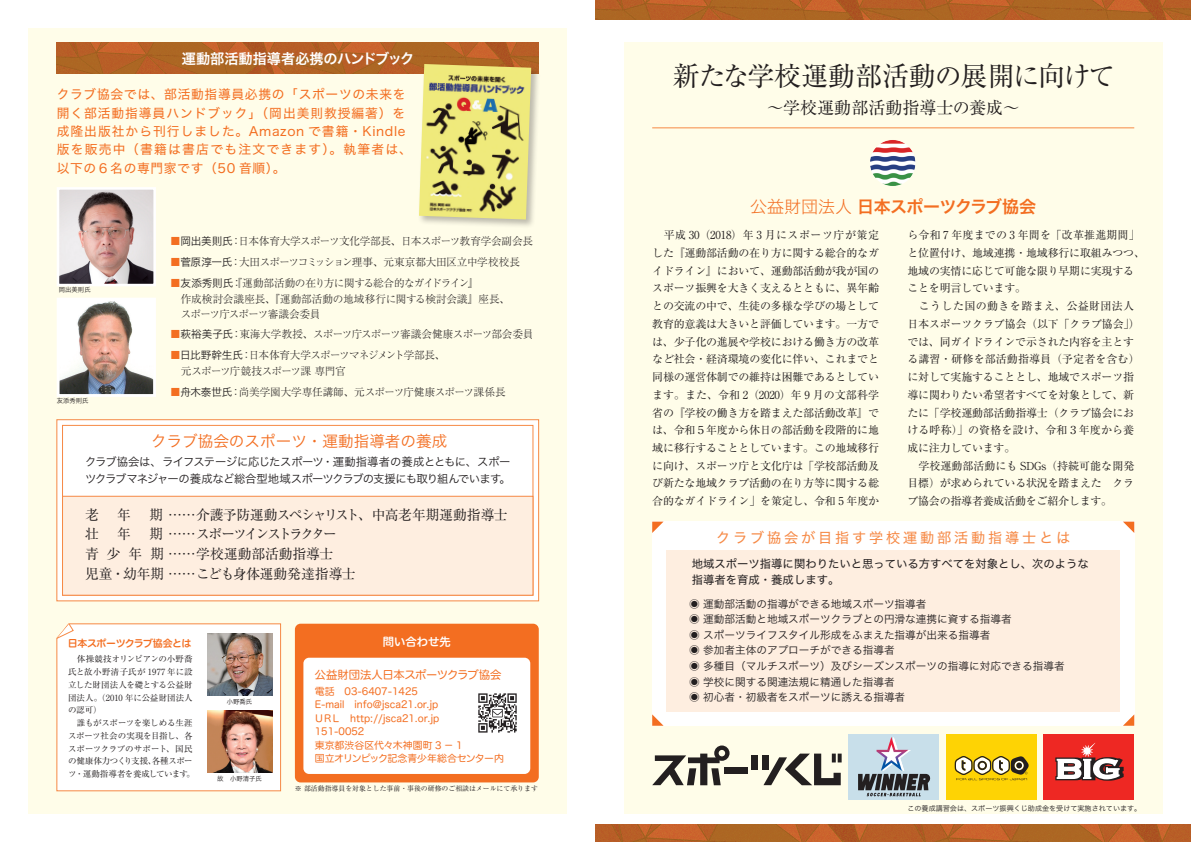
<style>
.page{position:relative;width:1191px;height:842px;background:#fff}
.page>*{position:absolute;margin:0;border:0;box-sizing:border-box;transform-origin:0 0}
.t1{font:26.9px "Ryumin Pr 6";letter-spacing:-.035em;color:#231f20}
.t2{font:17px "Hira Kaku Pro N W6";letter-spacing:-.04em;color:#f36e21}
.t3{font:17px "Ryumin Pr 6";color:#231f20}
.t4{font:15.6px "Hiragino Sans Pr 6 N W3";color:#f36e21}
.t5{font:14.2px "Hira Kaku Pro N W4";letter-spacing:.2em;color:#f68945}
.t6{font:14.2px "Hira Kaku Pro N W6";color:#fff}
.t7{font:13.8px/19.8px "Ryumin Pr 6";letter-spacing:-.035em;color:#231f20}
.t8{font:12.8px/18.4px "Hira Kaku Pro N W4";letter-spacing:.075em;color:#f36e21}
.t9{font:11.3px/17px "Hira Kaku Pro N W3";letter-spacing:-.055em;color:#231f20}
.t10{font:11.3px/15.6px "Hira Kaku Pro N W4";color:#231f20}
.t11{font:11.3px "Hira Maru Std N W4";letter-spacing:-.03em;color:#f36e21}
.t12{font:11.3px "Hira Maru Std N W6";letter-spacing:-.005em;color:#fff}
.t13{font:11px/17.7px "Ryumin Pr 6";letter-spacing:-.02em;color:#231f20;text-align:justify}
.t14{font:300 10.6px/15.6px "Ryumin Pr 6";letter-spacing:-.04em;color:#231f20}
.t15{font:10.6px/15.6px "Hira Kaku Pro N W3";color:#231f20}
.t16{font:300 10.6px/15.6px "Ryumin Pr 6";letter-spacing:-.065em;color:#231f20}
.t17{font:300 10.6px "Ryumin Pr 6";letter-spacing:-.015em;color:#231f20}
.t18{font:9.9px/13.5px "Hira Maru Std N W4";color:#f36e21}
.t19{font:9.9px "Hira Maru Std N W6";letter-spacing:-.045em;color:#f36e21}
.t20{font:8.5px/12.8px "Ryumin Pr 6";letter-spacing:-.015em;color:#231f20}
.t21{font:7.1px "Hiragino Sans Pr 6 N W3";color:#231f20}
.t22{font:6.9px "Ryumin Pr 6";color:#231f20}
.t23{font:6.4px "Hiragino Sans Pr 6 N W3";color:#231f20}
.s1{font-family:"Hira Kaku Pro N W3";font-weight:400;color:#f36e21}
.s2{font-family:"Hira Kaku Pro N W3";font-weight:400}
.s3{font-family:"Hira Kaku Pro N W2"}
</style>
<div class="page">
<img style="left:595px;top:825px;width:596px;height:17px">
<img style="left:595px;top:0;width:596px;height:20px">
<div style="left:624px;top:43px;width:538px;height:771px;background:#fffde9"></div>
<div style="left:28px;top:28px;width:539px;height:786px;background:#fffde9"></div>
<div style="left:295px;top:624px;width:244px;height:158px;background:#f36e21;border-radius:6px"></div>
<div style="left:303px;top:658px;width:227px;height:116px;background:#fff;border-radius:6px"></div>
<svg style="left:57px;top:420px;width:482px;height:181px;fill:#fff"></svg>
<div style="left:62px;top:425px;width:471px;height:170px;background:#fff;border:1px solid #f68945"></div>
<div style="left:62px;top:496px;width:471px;height:99px;background:#feeee0;border:1px solid #f68945"></div>
<div style="left:652px;top:522px;width:482px;height:204px;background:#fff"></div>
<div style="left:666px;top:550px;width:454px;height:161px;background:#feeee0"></div>
<hr style="left:652px;top:128px;width:482px;height:1px;background:#f68945">
<img style="left:870px;top:140px;width:46px;height:46px">
<svg style="left:652px;top:522px;width:11px;height:11px"></svg>
<svg style="left:1123px;top:522px;width:11px;height:11px"></svg>
<svg style="left:652px;top:714px;width:11px;height:12px"></svg>
<svg style="left:1123px;top:715px;width:11px;height:11px"></svg>
<img style="left:57px;top:43px;width:482px;height:31px">
<img style="left:478px;top:693px;width:39px;height:40px">
<div style="left:417px;top:62px;width:123px;height:167px;background:#231f20;opacity:.3"></div>
<img style="left:419px;top:64px;width:112px;height:155px">
<img style="left:61px;top:191px;width:91px;height:91px">
<div style="left:57px;top:187px;width:99px;height:99px;border:3px solid #fff"></div>
<img style="left:61px;top:302px;width:91px;height:91px">
<div style="left:57px;top:298px;width:99px;height:99px;border:3px solid #fff"></div>
<svg style="left:56px;top:623px;width:225px;height:168px"></svg>
<div style="left:848px;top:734px;width:91px;height:66px;background:#c8dfea"></div>
<svg style="left:858px;top:737px;width:72px;height:59px"></svg>
<div style="left:725px;top:767px;width:23px;height:7px;background:#231f20"></div>
<div style="left:751px;top:755px;width:7px;height:15px;background:#231f20"></div>
<div style="left:761px;top:755px;width:7px;height:15px;background:#231f20"></div>
<svg style="left:652px;top:745px;width:77px;height:40px"></svg>
<svg style="left:763px;top:754px;width:78px;height:31px"></svg>
<div style="left:1043px;top:734px;width:91px;height:66px;background:#ee2823"></div>
<svg style="left:1055px;top:743px;width:68px;height:38px"></svg>
<div style="left:945px;top:734px;width:91px;height:66px;background:#fed304"></div>
<svg style="left:954px;top:756px;width:74px;height:24px"></svg>
<p class="t6" style="left:182px;top:45px;width:234px">運動部活動指導者必携のハンドブック</p>
<p class="t8" style="left:57px;top:84px;width:356px">クラブ協会では、部活動指導員必携の「スポーツの未来を開く部活動指導員ハンドブック」（岡出美則教授編著）を成隆出版社から刊行しました。Amazon で書籍・Kindle版を販売中（書籍は書店でも注文できます）。執筆者は、以下の６名の専門家です（50 音順）。</p>
<p class="t23" style="left:59px;top:284px;width:33px">岡出美則氏</p>
<p class="t23" style="left:57px;top:394px;width:33px">友添秀則氏</p>
<p class="t14" style="left:170px;top:232px;width:364px"><span class="s1">■</span><span class="s2">岡出美則氏：</span>日本体育大学スポーツ文化学部長、日本スポーツ教育学会副会長</p>
<p class="t14" style="left:170px;top:254px;width:351px"><span class="s1">■</span><span class="s2">菅原淳一氏：</span>大田スポーツコミッション理事、元東京都大田区立中学校校長</p>
<p class="t14" style="left:170px;top:275px;width:341px"><span class="s1">■</span><span class="s2">友添秀則氏：</span>『運動部活動の在り方に関する総合的なガイドライン』<br>　作成検討会議座長、『運動部活動の地域移行に関する検討会議』座長、　スポーツ庁スポーツ審議会委員</p>
<p class="t14" style="left:170px;top:326px;width:365px"><span class="s1">■</span><span class="s2">萩裕美子氏：</span>東海大学教授、スポーツ庁スポーツ審議会健康スポーツ部会委員</p>
<p class="t16" style="left:170px;top:347px;width:277px"><span class="s1">■</span><span class="s2">日比野幹生氏：</span>日本体育大学スポーツマネジメント学部長、　元スポーツ庁競技スポーツ課 専門官</p>
<p class="t17" style="left:170px;top:384px;width:337px"><span class="s1">■</span><span class="s2">舟木泰世氏：</span>尚美学園大学専任講師、元スポーツ庁健康スポーツ課係長</p>
<h3 class="t4" style="left:151px;top:428px;width:298px">クラブ協会のスポーツ・運動指導者の養成</h3>
<p class="t9" style="left:85px;top:453px;width:427px">クラブ協会は、ライフステージに応じたスポーツ・運動指導者の養成とともに、スポーツクラブマネジャーの養成など総合型地域スポーツクラブの支援にも取り組んでいます。</p>
<p class="t7" style="left:85px;top:504px;width:424px">老　 年　 期 ……介護予防運動スペシャリスト、中高老年期運動指導士壮 　年 　期 …… スポーツインストラクター<br>青少 年期 ……学校運動部活動指導士<br>児童・幼年期 ……こども身体運動発達指導士</p>
<p class="t19" style="left:68px;top:635px;width:125px">日本スポーツクラブ協会とは</p>
<p class="t20" style="left:68px;top:652px;width:128px">　体操競技オリンピアンの小野喬氏と故小野清子氏が 1977 年に設立した財団法人を礎とする公益財団法人。（2010 年に公益財団法人の認可）<br>　誰もがスポーツを楽しめる生涯スポーツ社会の実現を目指し、各スポーツクラブのサポート、国民の健康体力つくり支援、各種スポーツ・運動指導者を養成しています。</p>
<p class="t23" style="left:227px;top:696px;width:27px">小野喬氏</p>
<p class="t23" style="left:217px;top:773px;width:46px">故　小野清子氏</p>
<p class="t12" style="left:383px;top:634px;width:69px">問い合わせ先</p>
<p class="t11" style="left:315px;top:666px;width:188px">公益財団法人日本スポーツクラブ協会</p>
<p class="t18" style="left:314px;top:684px;width:191px">電話　03-6407-1425<br>E-mail　info@jsca21.or.jp　　<br>ＵＲＬ　http://jsca21.or.jp<br>151-0052<br>東京都渋谷区代々木神園町 3 － 1　<br>国立オリンピック記念青少年総合センター内</p>
<p class="t22" style="left:295px;top:783px;width:244px">※ 部活動指導員を対象とした事前・事後の研修のご相談はメールにて承ります</p>
<h1 class="t1" style="left:673px;top:55px;width:443px">新たな学校運動部活動の展開に向けて</h1>
<h2 class="t3" style="left:766px;top:94px;width:254px">～学校運動部活動指導士の養成～</h2>
<h2 class="t2" style="left:750px;top:192px;width:287px"><span class="s3">公益財団法人</span> 日本スポーツクラブ協会</h2>
<p class="t13" style="left:652px;top:226px;width:228px">　平成 30（2018）年 3 月にスポーツ庁が策定した『運動部活動の在り方に関する総合的なガイドライン』において、運動部活動が我が国のスポーツ振興を大きく支えるとともに、異年齢との交流の中で、生徒の多様な学びの場として教育的意義は大きいと評価しています。一方では、少子化の進展や学校における働き方の改革など社会・経済環境の変化に伴い、これまでと同様の運営体制での維持は困難であるとしています。また、令和 2（2020）年 9 月の文部科学省の『学校の働き方を踏まえた部活動改革』では、令和５年度から休日の部活動を段階的に地域に移行することとしています。この地域移行に向け、スポーツ庁と文化庁は「学校部活動及び新たな地域クラブ活動の在り方等に関する総合的なガイドライン」を策定し、令和 5 年度か</p>
<p class="t13" style="left:907px;top:226px;width:239px;text-align:left">ら令和 7 年度までの 3 年間を「改革推進期間」と位置付け、地域連携・地域移行に取組みつつ、地域の実情に応じて可能な限り早期に実現することを明言しています。<br>　こうした国の動きを踏まえ、公益財団法人日本スポーツクラブ協会（以下「クラブ協会」）では、同ガイドラインで示された内容を主とする講習・研修を部活動指導員（予定者を含む）に対して実施することとし、地域でスポーツ指導に関わりたい希望者すべてを対象として、新たに「学校運動部活動指導士（クラブ協会における呼称）」の資格を設け、令和３年度から養成に注力しています。<br>　学校運動部活動にも SDGs（持続可能な開発目標）が求められている状況を踏まえた　クラブ協会の指導者養成活動をご紹介します。</p>
<p class="t5" style="left:716px;top:525px;width:356px">クラブ協会が目指す学校運動部活動指導士とは</p>
<p class="t10" style="left:680px;top:556px;width:410px">　地域スポーツ指導に関わりたいと思っている方すべてを対象とし、次のような　指導者を育成・養成します。</p>
<p class="t15" style="left:689px;top:595px;width:377px">◉ 運動部活動の指導ができる地域スポーツ指導者<br>◉ 運動部活動と地域スポーツクラブとの円滑な連携に資する指導者<br>◉ スポーツライフスタイル形成をふまえた指導が出来る指導者<br>◉ 参加者主体のアプローチができる指導者<br>◉ 多種目（マルチスポーツ）及びシーズンスポーツの指導に対応できる指導者◉ 学校に関する関連法規に精通した指導者<br>◉ 初心者・初級者をスポーツに誘える指導者</p>
<p class="t21" style="left:907px;top:802px;width:235px">この養成講習会は、スポーツ振興くじ助成金を受けて実施されています。</p>
</div>
